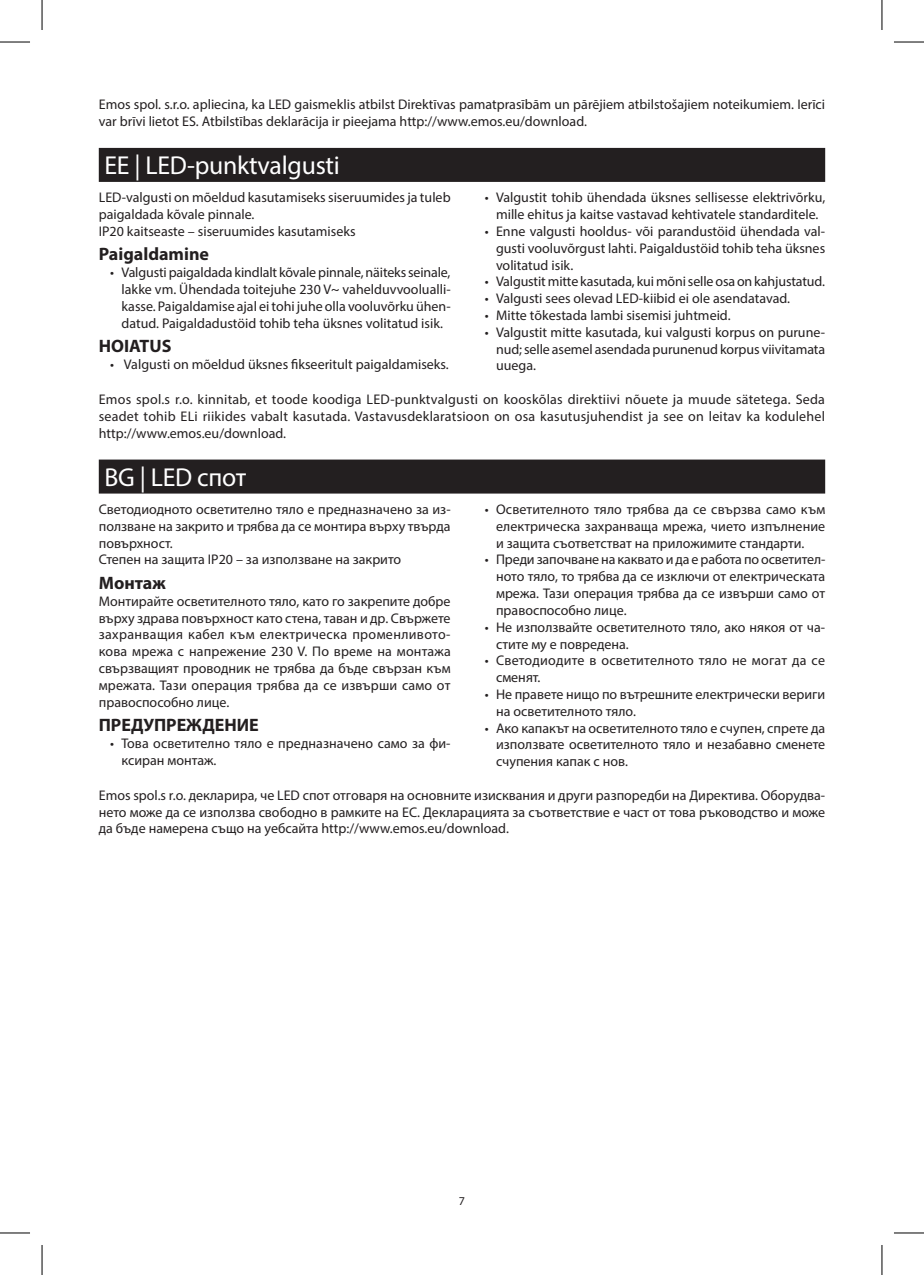
<style>
.page{position:relative;width:924px;height:1275px;background:#fff}
.page>*{position:absolute;margin:0;border:0;box-sizing:border-box;transform-origin:0 0}
.t1{font:26px "Myriad Pro";letter-spacing:-.01em;color:#fff}
.t2{font:700 18px "Myriad Pro";color:#231f20}
.t3{font:14px/16.8px "Myriad Pro";color:#231f20;text-align:justify}
.t4{font:12px "Myriad Pro";color:#231f20}
</style>
<div class="page">
<div style="left:99px;top:148px;width:725px;height:34px;background:#231f20"></div>
<div style="left:99px;top:459px;width:725px;height:34px;background:#231f20"></div>
<hr style="left:0;top:42px;width:30px;height:1px;background:#000">
<hr style="left:893px;top:42px;width:30px;height:1px;background:#000">
<hr style="left:0;top:1232px;width:30px;height:1px;background:#000">
<hr style="left:893px;top:1232px;width:30px;height:1px;background:#000">
<hr style="left:42px;top:0;width:1px;height:30px;background:#000">
<hr style="left:42px;top:1245px;width:1px;height:30px;background:#000">
<hr style="left:881px;top:0;width:1px;height:30px;background:#000">
<hr style="left:881px;top:1245px;width:1px;height:30px;background:#000">
<p class="t3" style="left:99px;top:96px;width:727px">Emos spol. s.r.o. apliecina, ka LED gaismeklis atbilst Direktīvas pamatprasībām un pārējiem atbilstošajiem noteikumiem. Ierīci var brīvi lietot ES. Atbilstības deklarācija ir pieejama http://www.emos.eu/download.</p>
<h1 class="t1" style="left:104px;top:149px;width:237px">EE | LED-punktvalgusti</h1>
<p class="t3" style="left:99px;top:189px;width:353px;text-align:left">LED-valgusti on mõeldud kasutamiseks siseruumides ja tuleb paigaldada kõvale pinnale.<br>IP20 kaitseaste – siseruumides kasutamiseks</p>
<p class="t2" style="left:99px;top:243px;width:112px">Paigaldamine</p>
<p class="t3" style="left:121px;top:264px;width:330px;text-indent:-11px">• Valgusti paigaldada kindlalt kõvale pinnale, näiteks seinale, lakke vm. Ühendada toitejuhe 230 V~ vahelduvvoolualli&shy;kasse. Paigaldamise ajal ei tohi juhe olla vooluvõrku ühen&shy;datud. Paigaldadustöid tohib teha üksnes volitatud isik.</p>
<p class="t2" style="left:99px;top:334px;width:74px">HOIATUS</p>
<p class="t3" style="left:110px;top:355px;width:340px">• Valgusti on mõeldud üksnes fikseeritult paigaldamiseks.</p>
<p class="t3" style="left:484px;top:189px;width:342px;text-align:center">• Valgustit tohib ühendada üksnes sellisesse elektrivõrku, mille ehitus ja kaitse vastavad kehtivatele standarditele.</p>
<p class="t3" style="left:496px;top:223px;width:330px;text-indent:-11px">• Enne valgusti hooldus- või parandustöid ühendada val&shy;gusti vooluvõrgust lahti. Paigaldustöid tohib teha üksnes volitatud isik.</p>
<p class="t3" style="left:484px;top:273px;width:341px">• Valgustit mitte kasutada, kui mõni selle osa on kahjustatud.</p>
<p class="t3" style="left:484px;top:290px;width:307px">• Valgusti sees olevad LED-kiibid ei ole asendatavad.</p>
<p class="t3" style="left:484px;top:307px;width:247px">• Mitte tõkestada lambi sisemisi juhtmeid.</p>
<p class="t3" style="left:496px;top:323px;width:330px;text-indent:-11px">• Valgustit mitte kasutada, kui valgusti korpus on purune&shy;nud; selle asemel asendada purunenud korpus viivitamata uuega.</p>
<p class="t3" style="left:99px;top:391px;width:727px">Emos spol.s r.o. kinnitab, et toode koodiga LED-punktvalgusti on kooskõlas direktiivi nõuete ja muude sätetega. Seda seadet tohib ELi riikides vabalt kasutada. Vastavusdeklaratsioon on osa kasutusjuhendist ja see on leitav ka kodulehel http://www.emos.eu/download.</p>
<h1 class="t1" style="left:104px;top:461px;width:143px">BG | LED спот</h1>
<p class="t3" style="left:99px;top:501px;width:353px;text-align:left">Светодиодното осветително тяло е предназначено за из&shy;ползване на закрито и трябва да се монтира върху твърда повърхност.<br>Степен на защита IP20 – за използване на закрито</p>
<p class="t2" style="left:99px;top:571px;width:68px">Монтаж</p>
<p class="t3" style="left:99px;top:592px;width:353px">Монтирайте осветителното тяло, като го закрепите добре върху здрава повърхност като стена, таван и др. Свържете захранващия кабел към електрическа променливото&shy;кова мрежа с напрежение 230 V. По време на монтажа свързващият проводник не трябва да бъде свързан към мрежата. Тази операция трябва да се извърши само от правоспособно лице.</p>
<p class="t2" style="left:99px;top:713px;width:161px">ПРЕДУПРЕЖДЕНИЕ</p>
<p class="t3" style="left:121px;top:734px;width:330px;text-indent:-11px">• Това осветително тяло е предназначено само за фи&shy;ксиран монтаж.</p>
<p class="t3" style="left:496px;top:501px;width:330px;text-indent:-11px">• Осветителното тяло трябва да се свързва само към електрическа захранваща мрежа, чието изпълнение и защита съответстват на приложимите стандарти.</p>
<p class="t3" style="left:496px;top:551px;width:330px;text-indent:-11px">• Преди започване на каквато и да е работа по осветител&shy;ното тяло, то трябва да се изключи от електрическата мрежа. Тази операция трябва да се извърши само от правоспособно лице.</p>
<p class="t3" style="left:496px;top:618px;width:330px;text-indent:-11px">• Не използвайте осветителното тяло, ако някоя от ча&shy;стите му е повредена.</p>
<p class="t3" style="left:496px;top:652px;width:330px;text-indent:-11px">• Светодиодите в осветителното тяло не могат да се сменят.</p>
<p class="t3" style="left:496px;top:685px;width:330px;text-indent:-11px">• Не правете нищо по вътрешните електрически вериги на осветителното тяло.</p>
<p class="t3" style="left:496px;top:719px;width:330px;text-indent:-11px">• Ако капакът на осветителното тяло е счупен, спрете да използвате осветителното тяло и незабавно сменете счупения капак с нов.</p>
<p class="t3" style="left:99px;top:786px;width:727px">Emos spol.s r.o. декларира, че LED спот отговаря на основните изисквания и други разпоредби на Директива. Оборудва&shy;нето може да се използва свободно в рамките на ЕС. Декларацията за съответствие е част от това ръководство и може да бъде намерена също на уебсайта http://www.emos.eu/download.</p>
<p class="t4" style="left:458px;top:1193px;width:8px">7</p>
</div>
